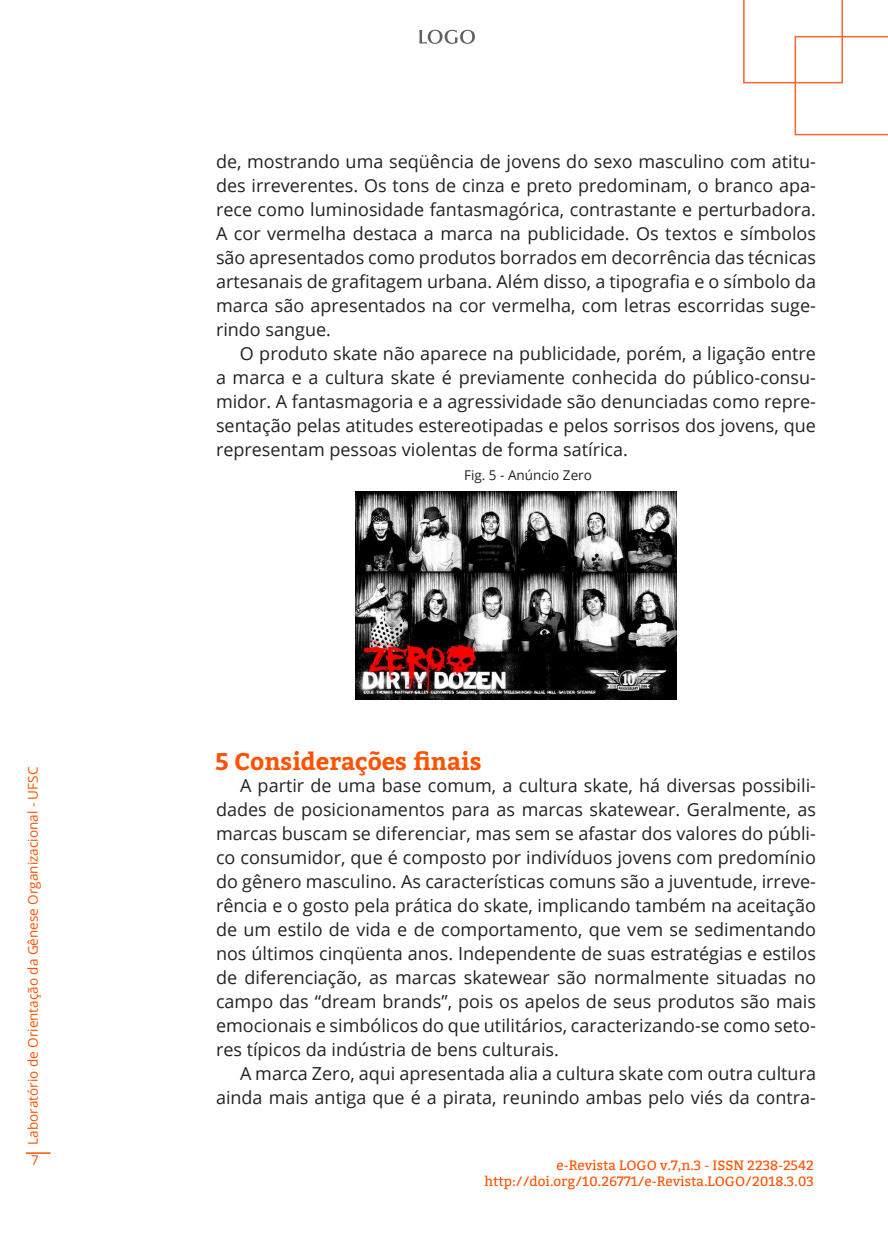
<style>
.page{position:relative;width:888px;height:1248px;background:#fff}
.page>*{position:absolute;margin:0;border:0;box-sizing:border-box;transform-origin:0 0}
.t1{font:700 24px "Bitter";color:#ff5100}
.t2{font:18px/24px "Open Sans";color:#222223;text-align:justify}
.t3{font:13.5px/16.2px "Bitter";color:#ff5100;text-align:right}
.t4{font:13.5px "Open Sans";color:#ff5100}
.t5{font:13.5px "Open Sans";color:#222223}
</style>
<div class="page">
<hr style="left:26px;top:1152px;width:25px;height:2px;background:#ff5100">
<svg style="left:419px;top:30px;width:56px;height:14px"></svg>
<svg style="left:743px;top:0;width:145px;height:135px"></svg>
<img style="left:356px;top:491px;width:320px;height:208px">
<p class="t2" style="left:216px;top:149px;width:601px">de, mostrando uma seqüência de jovens do sexo masculino com atitu&shy;des irreverentes. Os tons de cinza e preto predominam, o branco apa&shy;rece como luminosidade fantasmagórica, contrastante e perturbadora.<br>A cor vermelha destaca a marca na publicidade. Os textos e símbolos são apresentados como produtos borrados em decorrência das técnicas artesanais de graitagem urbana. Além disso, a tipograia e o símbolo da marca são apresentados na cor vermelha, com letras escorridas suge&shy;rindo sangue.</p>
<p class="t2" style="left:216px;top:343px;width:601px;text-indent:24px">O produto skate não aparece na publicidade, porém, a ligação entre a marca e a cultura skate é previamente conhecida do público-consu&shy;midor. A fantasmagoria e a agressividade são denunciadas como repre&shy;sentação pelas atitudes estereotipadas e pelos sorrisos dos jovens, que representam pessoas violentas de forma satírica.</p>
<p class="t5" style="left:464px;top:470px;width:129px">Fig. 5 - Anúncio Zero</p>
<h1 class="t1" style="left:215px;top:747px;width:268px">5 Considerações inais</h1>
<p class="t4" style="left:28px;top:1145px;width:379px;rotate:-90deg">Laboratório de Orientação da Gênese Organizacional - UFSC</p>
<p class="t4" style="left:31px;top:1154px;width:9px">7</p>
<p class="t3" style="left:484px;top:1159px;width:331px">e-Revista LOGO v.7,n.3 - ISSN 2238-2542 http://doi.org/10.26771/e-Revista.LOGO/2018.3.03</p>
<p class="t2" style="left:216px;top:775px;width:601px;text-indent:24px">A partir de uma base comum, a cultura skate, há diversas possibili&shy;dades de posicionamentos para as marcas skatewear. Geralmente, as marcas buscam se diferenciar, mas sem se afastar dos valores do públi&shy;co consumidor, que é composto por indivíduos jovens com predomínio do gênero masculino. As características comuns são a juventude, irreve&shy;rência e o gosto pela prática do skate, implicando também na aceitação de um estilo de vida e de comportamento, que vem se sedimentando nos últimos cinqüenta anos. Independente de suas estratégias e estilos de diferenciação, as marcas skatewear são normalmente situadas no campo das “dream brands”, pois os apelos de seus produtos são mais emocionais e simbólicos do que utilitários, caracterizando-se como seto&shy;res típicos da indústria de bens culturais.</p>
<p class="t2" style="left:216px;top:1063px;width:601px;text-align:right">A marca Zero, aqui apresentada alia a cultura skate com outra cultura ainda mais antiga que é a pirata, reunindo ambas pelo viés da contra-</p>
</div>
